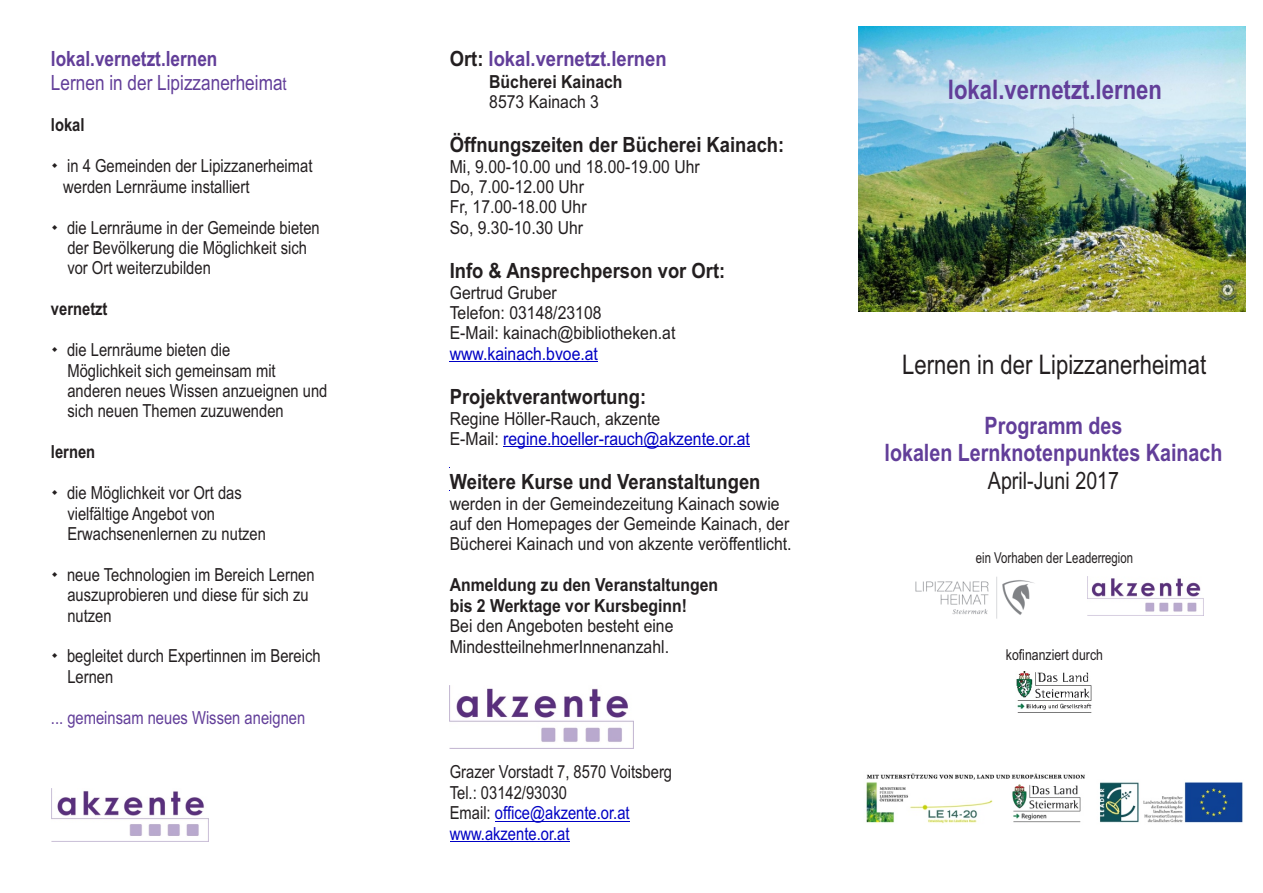
<style>
.page{position:relative;width:1263px;height:893px;background:#fff}
.page>*{position:absolute;margin:0;border:0;box-sizing:border-box;transform-origin:0 0}
.t1{font:27px "Arial Narrow";color:#231f20}
.t2{font:700 27px "Arial Narrow";color:#623e99}
.t3{font:700 24px/27.5px "Arial Narrow";color:#623e99;text-align:center}
.t4{font:24px "Arial Narrow";color:#231f20}
.t5{font:700 21px "Arial Narrow";color:#231f20;scale:1.07 1}
.t6{font:21px/23.9px "Arial Narrow";color:#623e99}
.t7{font:700 21px "Arial Narrow";color:#623e99;scale:1.07 1}
.t8{font:18px/20.4px "Arial Narrow";color:#231f20}
.t9{font:18px/20.4px "Arial Narrow";color:#231f20;scale:1.07 1}
.t10{font:18px/20.4px "Arial Narrow";color:#0000c4;scale:1.07 1}
.t11{font:700 18px/20.5px "Arial Narrow";color:#231f20;scale:1.07 1}
.t12{font:18px "Arial Narrow";color:#623e99}
.t13{font:700 18px "Arial Narrow";color:#231f20}
.t14{font:15px "Arial Narrow";color:#231f20;scale:.93 1}
.t15{font:15px "Arial Narrow";color:#231f20}
.s1{font-weight:700}
.s2{font-size:18px}
.s3{color:#231f20}
.s4{color:#0000c4}
</style>
<div class="page">
<img style="left:859px;top:27px;width:387px;height:285px">
<hr style="left:450px;top:361px;width:148px;height:1px;background:#0000c4">
<hr style="left:503px;top:447px;width:247px;height:1px;background:#0000c4">
<img style="left:51px;top:788px;width:157px;height:54px">
<img style="left:450px;top:688px;width:184px;height:60px">
<img style="left:866px;top:773px;width:377px;height:51px">
<hr style="left:495px;top:821px;width:135px;height:1px;background:#0000c4">
<hr style="left:450px;top:841px;width:119px;height:1px;background:#0000c4">
<img style="left:1088px;top:578px;width:115px;height:38px">
<img style="left:915px;top:577px;width:119px;height:42px">
<img style="left:1016px;top:672px;width:76px;height:41px">
<p class="t6" style="left:51px;top:49px;width:237px"><span class="s1">lokal.vernetzt.lernen<br></span>Lernen in der Lipizzanerheima<span class="s2">t</span></p>
<p class="t13" style="left:51px;top:118px;width:35px">lokal</p>
<p class="t8" style="left:63px;top:158px;width:251px">in 4 Gemeinden der Lipizzanerheimat werden Lernräume installiert</p>
<p class="t8" style="left:67px;top:219px;width:254px">die Lernräume in der Gemeinde bieten der Bevölkerung die Möglichkeit sich vor Ort weiterzubilden</p>
<p class="t13" style="left:51px;top:302px;width:58px">vernetzt</p>
<p class="t8" style="left:67px;top:341px;width:262px">die Lernräume bieten die<br>Möglichkeit sich gemeinsam mit anderen neues Wissen anzueignen und sich neuen Themen zuzuwenden</p>
<p class="t13" style="left:51px;top:445px;width:46px">lernen</p>
<p class="t8" style="left:67px;top:484px;width:200px">die Möglichkeit vor Ort das vielfältige Angebot von<br>Erwachsenenlernen zu nutzen</p>
<p class="t8" style="left:67px;top:566px;width:249px">neue Technologien im Bereich Lernen auszuprobieren und diese für sich zu nutzen</p>
<p class="t8" style="left:67px;top:648px;width:255px">begleitet durch Expertinnen im Bereich<br>Lernen</p>
<p class="t12" style="left:51px;top:710px;width:256px">... gemeinsam neues Wissen aneignen</p>
<p class="t7" style="left:450px;top:51px;width:204px"><span class="s3">Ort:</span> lokal.vernetzt.lernen</p>
<p class="t11" style="left:489px;top:73px;width:126px">Bücherei Kainach</p>
<p class="t9" style="left:489px;top:93px;width:104px">8573 Kainach 3</p>
<p class="t5" style="left:450px;top:136px;width:314px">Öffnungszeiten der Bücherei Kainach:</p>
<p class="t9" style="left:450px;top:158px;width:235px">Mi, 9.00-10.00 und 18.00-19.00 Uhr<br>Do, 7.00-12.00 Uhr<br>Fr, 17.00-18.00 Uhr<br>So, 9.30-10.30 Uhr</p>
<p class="t5" style="left:450px;top:262px;width:259px">Info &amp; Ansprechperson vor Ort:</p>
<p class="t9" style="left:450px;top:284px;width:212px">Gertrud Gruber<br>Telefon: 03148/23108<br>E-Mail: kainach@bibliotheken.at</p>
<p class="t10" style="left:450px;top:345px;width:140px">www.kainach.bvoe.at</p>
<p class="t5" style="left:450px;top:388px;width:185px">Projektverantwortung:</p>
<p class="t10" style="left:450px;top:410px;width:282px"><span class="s3">Regine Höller-Rauch, akzente<br>E-Mail:</span> regine.hoeller-rauch@akzente.or.at</p>
<p class="t5" style="left:450px;top:473px;width:292px">Weitere Kurse und Veranstaltungen</p>
<p class="t9" style="left:450px;top:495px;width:321px">werden in der Gemeindezeitung Kainach sowie auf den Homepages der Gemeinde Kainach, der<br>Bücherei Kainach und von akzente veröffentlicht.</p>
<p class="t11" style="left:450px;top:576px;width:252px">Anmeldung zu den Veranstaltungen bis 2 Werktage vor Kursbeginn!</p>
<p class="t9" style="left:450px;top:617px;width:211px">Bei den Angeboten besteht eine<br>MindestteilnehmerInnenanzahl.</p>
<p class="t8" style="left:450px;top:763px;width:224px">Grazer Vorstadt 7, 8570 Voitsberg<br>Tel.: 03142/93030<br>Email: <span class="s4">office@akzente.or.at www.akzente.or.at</span></p>
<h1 class="t2" style="left:948px;top:79px;width:216px">lokal.vernetzt.lernen</h1>
<h1 class="t1" style="left:902px;top:354px;width:305px">Lernen in der Lipizzanerheimat</h1>
<h2 class="t3" style="left:884px;top:414px;width:339px">Programm des<br>lokalen Lernknotenpunktes Kainach</h2>
<h2 class="t4" style="left:988px;top:471px;width:133px">April-Juni 2017</h2>
<p class="t14" style="left:976px;top:552px;width:171px">ein Vorhaben der Leaderregion</p>
<p class="t15" style="left:1006px;top:649px;width:99px">kofinanziert durch</p>
</div>
